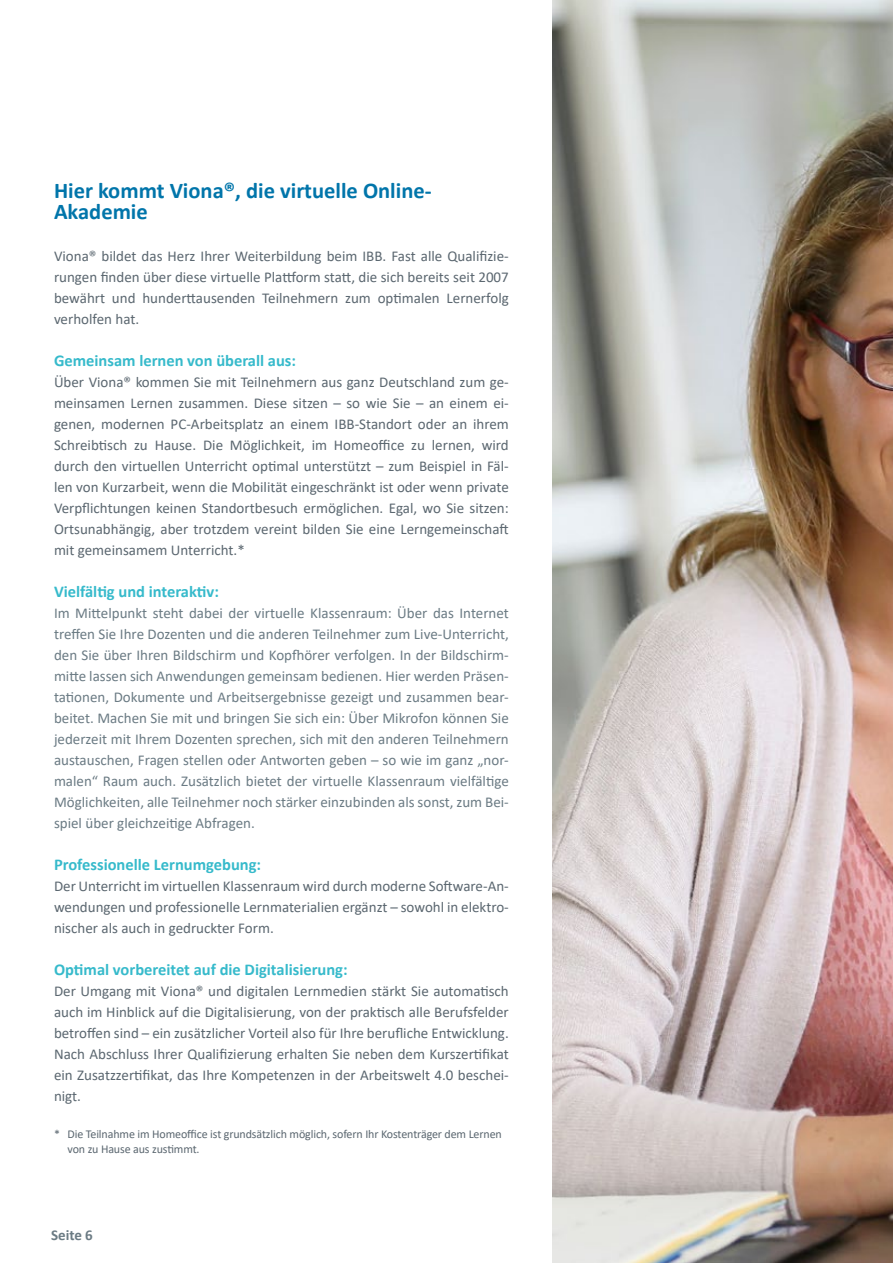
<style>
.page{position:relative;width:893px;height:1263px;background:#fff}
.page>*{position:absolute;margin:0;border:0;box-sizing:border-box;transform-origin:0 0}
.t1{font:700 22.5px/21px "Calibri";color:#0075aa}
.t2{font:700 16.5px "Calibri";color:#36bacb}
.t3{font:15px/21px "Calibri";color:#5b6770;text-align:justify}
.t4{font:15px/21px "Calibri";color:#6b7b84;text-align:justify}
.t5{font:700 15px "Calibri";color:#6b7b84}
.t6{font:12px/15px "Calibri";letter-spacing:-.01em;color:#5b6770}
</style>
<div class="page">
<img style="left:553px;top:0;width:340px;height:1263px">
<h1 class="t1" style="left:54px;top:180px;width:379px">Hier kommt Viona®, die virtuelle Online-<br>Akademie</h1>
<p class="t3" style="left:54px;top:245px;width:456px">Viona® bildet das Herz Ihrer Weiterbildung beim IBB. Fast alle Qualifizie&shy;rungen finden über diese virtuelle Plattform statt, die sich bereits seit 2007 bewährt und hunderttausenden Teilnehmern zum optimalen Lernerfolg verholfen hat.</p>
<p class="t2" style="left:54px;top:349px;width:244px">Gemeinsam lernen von überall aus:</p>
<p class="t3" style="left:54px;top:371px;width:456px">Über Viona® kommen Sie mit Teilnehmern aus ganz Deutschland zum ge&shy;meinsamen Lernen zusammen. Diese sitzen – so wie Sie – an einem ei&shy;genen, modernen PC-Arbeitsplatz an einem IBB-Standort oder an ihrem Schreibtisch zu Hause. Die Möglichkeit, im Homeoffice zu lernen, wird durch den virtuellen Unterricht optimal unterstützt – zum Beispiel in Fäl&shy;len von Kurzarbeit, wenn die Mobilität eingeschränkt ist oder wenn private Verpflichtungen keinen Standortbesuch ermöglichen. Egal, wo Sie sitzen:<br>Ortsunabhängig, aber trotzdem vereint bilden Sie eine Lerngemeinschaft mit gemeinsamem Unterricht.*</p>
<p class="t2" style="left:54px;top:580px;width:166px">Vielfältig und interaktiv:</p>
<p class="t4" style="left:54px;top:602px;width:456px">Im Mittelpunkt steht dabei der virtuelle Klassenraum: Über das Internet treffen Sie Ihre Dozenten und die anderen Teilnehmer zum Live-Unterricht, den Sie über Ihren Bildschirm und Kopfhörer verfolgen. In der Bildschirm&shy;mitte lassen sich Anwendungen gemeinsam bedienen. Hier werden Präsen&shy;tationen, Dokumente und Arbeitsergebnisse gezeigt und zusammen bear&shy;beitet. Machen Sie mit und bringen Sie sich ein: Über Mikrofon können Sie jederzeit mit Ihrem Dozenten sprechen, sich mit den anderen Teilnehmern austauschen, Fragen stellen oder Antworten geben – so wie im ganz „nor&shy;malen“ Raum auch. Zusätzlich bietet der virtuelle Klassenraum vielfältige Möglichkeiten, alle Teilnehmer noch stärker einzubinden als sonst, zum Bei&shy;spiel über gleichzeitige Abfragen.</p>
<p class="t2" style="left:54px;top:853px;width:209px">Professionelle Lernumgebung:</p>
<p class="t3" style="left:54px;top:875px;width:456px">Der Unterricht im virtuellen Klassenraum wird durch moderne Software-An&shy;wendungen und professionelle Lernmaterialien ergänzt – sowohl in elektro&shy;nischer als auch in gedruckter Form.</p>
<p class="t2" style="left:54px;top:958px;width:295px">Optimal vorbereitet auf die Digitalisierung:</p>
<p class="t3" style="left:54px;top:980px;width:456px">Der Umgang mit Viona® und digitalen Lernmedien stärkt Sie automatisch auch im Hinblick auf die Digitalisierung, von der praktisch alle Berufsfelder betroffen sind – ein zusätzlicher Vorteil also für Ihre berufliche Entwicklung.<br>Nach Abschluss Ihrer Qualifizierung erhalten Sie neben dem Kurszertifikat ein Zusatzzertifikat, das Ihre Kompetenzen in der Arbeitswelt 4.0 beschei&shy;nigt.</p>
<p class="t6" style="left:68px;top:1126px;width:436px;text-indent:-14px">* Die Teilnahme im Homeoffice ist grundsätzlich möglich, sofern Ihr Kostenträger dem Lernen von zu Hause aus zustimmt.</p>
<p class="t5" style="left:51px;top:1224px;width:43px">Seite 6</p>
</div>
